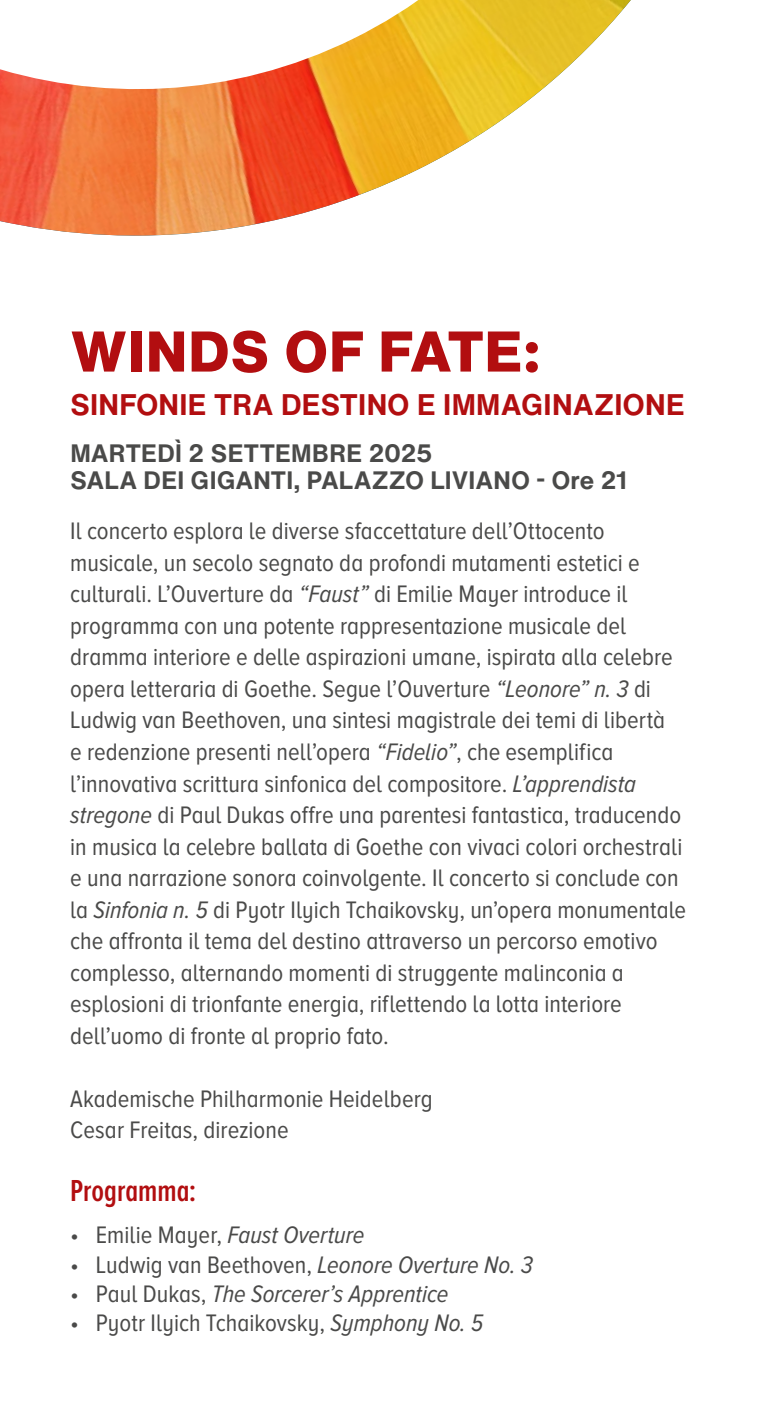
<style>
.page{position:relative;width:766px;height:1404px;background:#fff}
.page>*{position:absolute;margin:0;border:0;box-sizing:border-box;transform-origin:0 0}
.t1{font:800 56.25px "Helvetica Now Text";letter-spacing:.01em;color:#b20e10}
.t2{font:600 31.5px "Proxima Nova Ex Cn";color:#b20e10}
.t3{font:700 29.25px "Helvetica Now Text";letter-spacing:.01em;color:#b20e10}
.t4{font:24.75px/31.5px "Proxima Nova Cond";color:#4a4a49}
.t5{font:700 24.75px/27px "Helvetica Now Text";letter-spacing:.005em;color:#4a4a49}
.t6{font:italic 24.75px "Proxima Nova Cond";color:#4a4a49}
.s1{font-style:italic}
.s2{font-style:normal}
</style>
<div class="page">
<img style="left:0;top:158px;width:440px;height:78px">
<svg style="left:0;top:0;width:631px;height:158px"></svg>
<h1 class="t1" style="left:70px;top:309px;width:472px">WINDS OF FATE:</h1>
<p class="t3" style="left:70px;top:383px;width:615px">SINFONIE TRA DESTINO E IMMAGINAZIONE</p>
<p class="t5" style="left:70px;top:438px;width:558px">MARTEDÌ 2 SETTEMBRE 2025<br>SALA DEI GIGANTI, PALAZZO LIVIANO - Ore 21</p>
<p class="t4" style="left:70px;top:516px;width:617px">Il concerto esplora le diverse sfaccettature dell’Ottocento musicale, un secolo segnato da profondi mutamenti estetici e culturali. L’Ouverture da <span class="s1">“Faust”</span> di Emilie Mayer introduce il programma con una potente rappresentazione musicale del dramma interiore e delle aspirazioni umane, ispirata alla celebre opera letteraria di Goethe. Segue l’Ouverture <span class="s1">“Leonore” n. 3</span> di Ludwig van Beethoven, una sintesi magistrale dei temi di libertà<br>e redenzione presenti nell’opera <span class="s1">“Fidelio”</span>, che esemplifica l’innovativa scrittura sinfonica del compositore. <span class="s1">L’apprendista stregone</span> di Paul Dukas offre una parentesi fantastica, traducendo in musica la celebre ballata di Goethe con vivaci colori orchestrali e una narrazione sonora coinvolgente. Il concerto si conclude con la <span class="s1">Sinfonia n. 5</span> di Pyotr Ilyich Tchaikovsky, un’opera monumentale che affronta il tema del destino attraverso un percorso emotivo complesso, alternando momenti di struggente malinconia a esplosioni di trionfante energia, riflettendo la lotta interiore dell’uomo di fronte al proprio fato.</p>
<p class="t4" style="left:70px;top:1083px;width:364px">Akademische Philharmonie Heidelberg<br>Cesar Freitas, direzione</p>
<p class="t2" style="left:70px;top:1167px;width:128px">Programma:</p>
<p class="t4" style="left:70px;top:1220px;width:295px">• Emilie Mayer, <span class="s1">Faust Overture</span></p>
<p class="t4" style="left:70px;top:1249px;width:464px">• Ludwig van Beethoven, <span class="s1">Leonore Overture No. 3</span></p>
<p class="t6" style="left:70px;top:1281px;width:379px"><span class="s2">• Paul Dukas,</span> The Sorcerer’s Apprentice</p>
<p class="t4" style="left:70px;top:1307px;width:414px">• Pyotr Ilyich Tchaikovsky, <span class="s1">Symphony No. 5</span></p>
</div>
